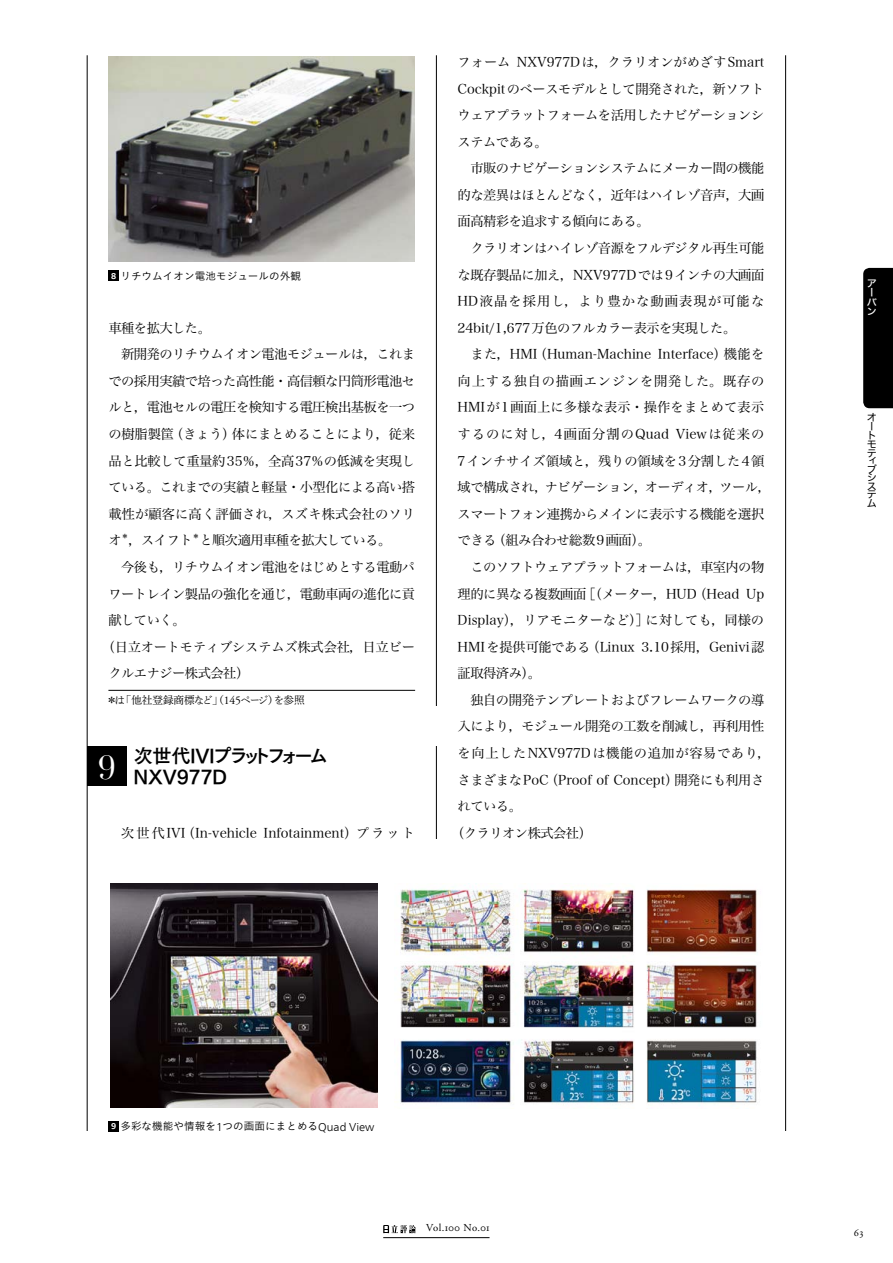
<style>
.page{position:relative;width:893px;height:1263px;background:#fff}
.page>*{position:absolute;margin:0;border:0;box-sizing:border-box;transform-origin:0 0}
.t1{font:19.2px/21.3px "Tsuku Go Pro B";letter-spacing:-.025em;color:#000}
.t2{font:13.35px/26.5px "Hiragino Serif Pr 6 N W3";letter-spacing:-.04em;color:#000;text-align:justify}
.t3{font:13.35px/26.5px "Hiragino Serif Pr 6 N W3";color:#000}
.t4{font:13.35px "Hiragino Serif Pr 6 N W3";letter-spacing:-.015em;color:#000}
.t5{font:13.35px "Hiragino Serif Pr 6 N W3";letter-spacing:.04em;color:#000}
.t6{font:13.35px "Hiragino Serif Pr 6 N W3";letter-spacing:.005em;color:#000}
.t7{font:10.65px "Koburina Go Std N W3";color:#000}
.t8{font:10.65px "Shuei Min Pr 5 L";letter-spacing:-.01em;color:#000}
.t9{font:10.65px "Adobe Garamond Pro";letter-spacing:.035em;color:#000}
.t10{font:10.05px/8.7px "Hira Kaku Std W4";color:#000}
.t11{font:10.05px/9.1px "Hira Kaku Std W5";color:#fff}
.t12{font:7.8px "Hiragino Serif Pr 6 N W3";color:#000}
.s1{font-family:"Frutiger Neue LT Com";font-weight:700;font-size:8.55px;color:#fff}
.s2{font-family:"Adobe Garamond Pro";font-size:11.7px}
.s3{font-family:"Frutiger Neue LT Com";font-weight:300;font-size:11.4px}
</style>
<div class="page">
<hr style="left:87px;top:55px;width:1px;height:1130px;background:#000">
<hr style="left:436px;top:55px;width:1px;height:1130px;background:#000">
<hr style="left:785px;top:55px;width:1px;height:1130px;background:#000">
<div style="left:863px;top:268px;width:30px;height:140px;background:#000"></div>
<svg style="left:383px;top:1225px;width:33px;height:8px"></svg>
<hr style="left:383px;top:1237px;width:107px;height:1px;background:#000">
<hr style="left:108px;top:690px;width:307px;height:1px;background:#000">
<div style="left:430px;top:706px;width:13px;height:40px;background:#fff"></div>
<div style="left:87px;top:746px;width:40px;height:40px;background:#000"></div>
<img style="left:109px;top:56px;width:306px;height:205px">
<div style="left:108px;top:271px;width:11px;height:10px;background:#000"></div>
<div style="left:421px;top:839px;width:30px;height:346px;background:#fff"></div>
<div style="left:79px;top:1132px;width:29px;height:53px;background:#fff"></div>
<div style="left:764px;top:1132px;width:30px;height:53px;background:#fff"></div>
<img style="left:399px;top:883px;width:359px;height:223px">
<img style="left:111px;top:884px;width:267px;height:224px">
<div style="left:108px;top:1121px;width:11px;height:11px;background:#000"></div>
<p class="t7" style="left:111px;top:268px;width:191px"><span class="s1">8</span> リチウムイオン電池モジュールの外観</p>
<p class="t2" style="left:108px;top:313px;width:104px">車種を拡大した。</p>
<p class="t2" style="left:121px;top:340px;width:295px">新開発のリチウムイオン電池モジュールは，これま</p>
<p class="t2" style="left:108px;top:366px;width:308px">での採用実績で培った高性能・高信頼な円筒形電池セ</p>
<p class="t2" style="left:108px;top:393px;width:308px">ルと，電池セルの電圧を検知する電圧検出基板を一つ</p>
<p class="t4" style="left:108px;top:423px;width:308px">の樹脂製筐（きょう）体にまとめることにより，従来</p>
<p class="t2" style="left:108px;top:446px;width:308px">品と比較して重量約35％，全高37％の低減を実現し</p>
<p class="t2" style="left:108px;top:473px;width:308px">ている。これまでの実績と軽量・小型化による高い搭</p>
<p class="t6" style="left:108px;top:502px;width:308px">載性が顧客に高く評価され，スズキ株式会社のソリ</p>
<p class="t2" style="left:108px;top:526px;width:15px">オ</p>
<p class="t12" style="left:121px;top:529px;width:9px">＊</p>
<p class="t2" style="left:129px;top:526px;width:66px">，スイフト</p>
<p class="t12" style="left:192px;top:529px;width:9px">＊</p>
<p class="t2" style="left:199px;top:526px;width:194px">と順次適用車種を拡大している。</p>
<p class="t2" style="left:121px;top:552px;width:295px">今後も，リチウムイオン電池をはじめとする電動パ</p>
<p class="t2" style="left:108px;top:579px;width:308px">ワートレイン製品の強化を通じ，電動車両の進化に貢</p>
<p class="t2" style="left:108px;top:606px;width:79px">献していく。</p>
<p class="t4" style="left:102px;top:635px;width:315px">（日立オートモティブシステムズ株式会社，日立ビー</p>
<p class="t2" style="left:108px;top:659px;width:142px">クルエナジー株式会社）</p>
<p class="t8" style="left:106px;top:690px;width:200px">＊は「他社登録商標など」（<span class="s2">145</span>ページ）を参照</p>
<h1 class="t1" style="left:99px;top:743px;width:231px;text-indent:35px">次世代IVIプラットフォーム<br><sup>9</sup> NXV977D</h1>
<p class="t3" style="left:121px;top:818px;width:295px">次世代IVI（In-vehicle Infotainment）プラット</p>
<p class="t2" style="left:458px;top:47px;width:308px">フォーム NXV977Dは，クラリオンがめざすSmart Cockpitのベースモデルとして開発された，新ソフトウェアプラットフォームを活用したナビゲーションシステムである。</p>
<p class="t2" style="left:458px;top:154px;width:308px;text-indent:13px">市販のナビゲーションシステムにメーカー間の機能的な差異はほとんどなく，近年はハイレゾ音声，大画面高精彩を追求する傾向にある。</p>
<p class="t2" style="left:458px;top:233px;width:308px;text-indent:13px">クラリオンはハイレゾ音源をフルデジタル再生可能な既存製品に加え，NXV977Dでは9インチの大画面HD液晶を採用し，より豊かな動画表現が可能な24bit/1,677万色のフルカラー表示を実現した。</p>
<p class="t3" style="left:458px;top:340px;width:315px;text-indent:13px">また，HMI（Human-Machine Interface）機能を向上する独自の描画エンジンを開発した。既存の<br>HMIが1画面上に多様な表示・操作をまとめて表示するのに対し，4画面分割のQuad Viewは従来の<br>7インチサイズ領域と，残りの領域を3分割した4領域で構成され，ナビゲーション，オーディオ，ツール，スマートフォン連携からメインに表示する機能を選択できる（組み合わせ総数9画面）。</p>
<p class="t2" style="left:458px;top:552px;width:308px;text-indent:13px">このソフトウェアプラットフォームは，車室内の物理的に異なる複数画面［（メーター，HUD（Head Up Display），リアモニターなど）］に対しても，同様のHMIを提供可能である（Linux 3.10採用，Genivi認証取得済み）。</p>
<p class="t2" style="left:470px;top:685px;width:295px">独自の開発テンプレートおよびフレームワークの導</p>
<p class="t2" style="left:458px;top:712px;width:308px">入により，モジュール開発の工数を削減し，再利用性</p>
<p class="t5" style="left:458px;top:742px;width:315px">を向上したNXV977Dは機能の追加が容易であり，</p>
<p class="t3" style="left:458px;top:765px;width:308px">さまざまなPoC（Proof of Concept）開発にも利用さ</p>
<p class="t2" style="left:458px;top:792px;width:66px">れている。</p>
<p class="t2" style="left:451px;top:818px;width:143px">（クラリオン株式会社）</p>
<p class="t11" style="left:867px;top:279px;width:11px">アーバン</p>
<p class="t10" style="left:867px;top:412px;width:11px">オートモテ</p>
<p class="t10" style="left:867px;top:456px;width:12px;text-align:justify">ィブシステム</p>
<p class="t7" style="left:111px;top:1118px;width:265px"><span class="s1">9</span> 多彩な機能や情報を<span class="s3">1</span>つの画面にまとめる<span class="s3">Quad View</span></p>
<p class="t9" style="left:426px;top:1221px;width:65px">Vol.100 No.01</p>
<p class="t9" style="left:854px;top:1226px;width:11px">63</p>
</div>
